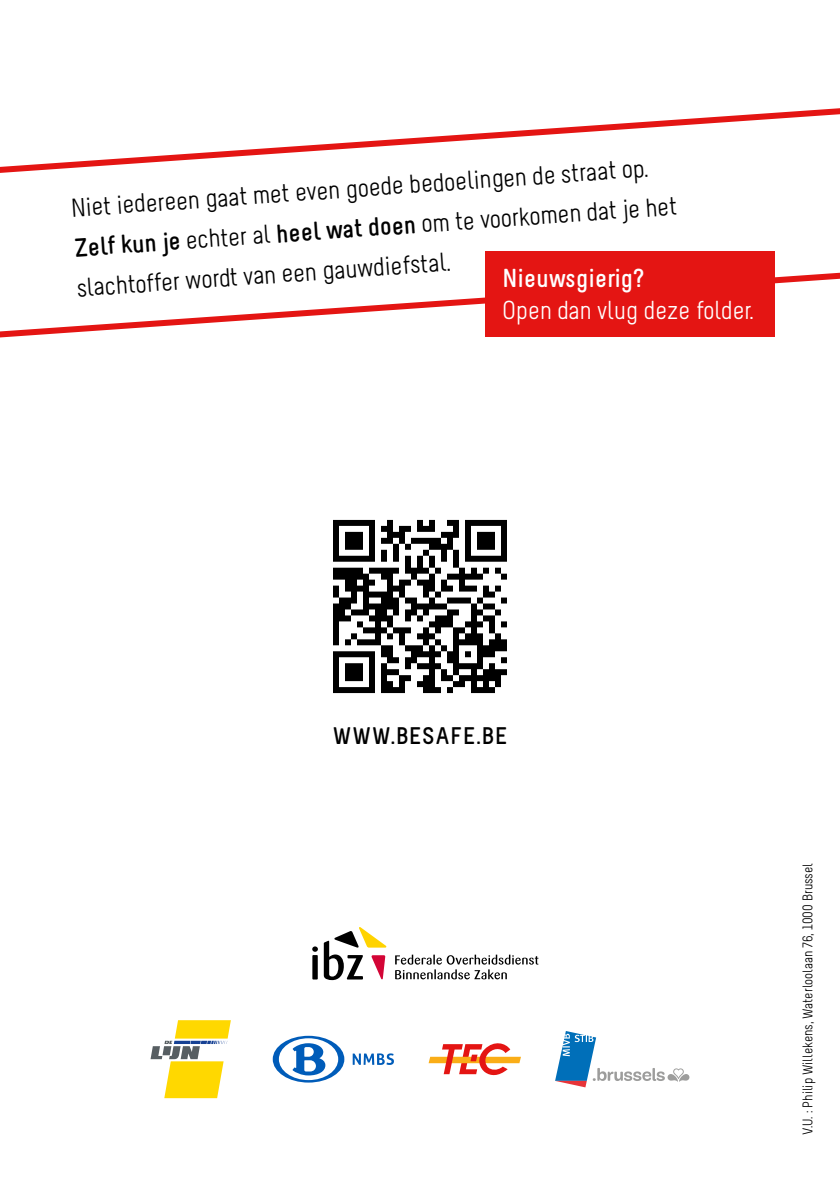
<style>
.page{position:relative;width:840px;height:1191px;background:#fff}
.page>*{position:absolute;margin:0;border:0;box-sizing:border-box;transform-origin:0 0}
.t1{font:26px/40px "Melbourne";color:#000}
.t2{font:26px "Melbourne";color:#fff}
.t3{font:700 26px "Melbourne";color:#fff}
.t4{font:700 24px "Melbourne";letter-spacing:.025em;color:#000}
.t5{font:14px "Melbourne";color:#000}
.s1{font-weight:700}
</style>
<div class="page">
<svg style="left:0;top:108px;width:839px;height:230px"></svg>
<svg style="left:312px;top:927px;width:226px;height:53px"></svg>
<svg style="left:428px;top:1043px;width:92px;height:33px"></svg>
<svg style="left:150px;top:1020px;width:81px;height:78px"></svg>
<svg style="left:272px;top:1035px;width:72px;height:47px"></svg>
<svg style="left:352px;top:1053px;width:42px;height:12px"></svg>
<svg style="left:555px;top:1031px;width:134px;height:56px"></svg>
<div style="left:485px;top:251px;width:289px;height:85px;background:#e41513"></div>
<img style="left:333px;top:519px;width:174px;height:175px">
<p class="t1" style="left:70px;top:191px;width:605px;rotate:-4deg">Niet iedereen gaat met even goede bedoelingen de straat op.<br><span class="s1">Zelf kun je</span> echter al <span class="s1">heel wat doen</span> om te voorkomen dat je het slachtoffer wordt van een gauwdiefstal.</p>
<p class="t3" style="left:502px;top:263px;width:143px">Nieuwsgierig?</p>
<p class="t2" style="left:502px;top:296px;width:253px">Open dan vlug deze folder.</p>
<p class="t4" style="left:332px;top:721px;width:176px">WWW.BESAFE.BE</p>
<p class="t5" style="left:799px;top:1135px;width:273px;rotate:-90deg">V.U. : Philip Willekens, Waterloolaan 76, 1000 Brussel</p>
</div>
